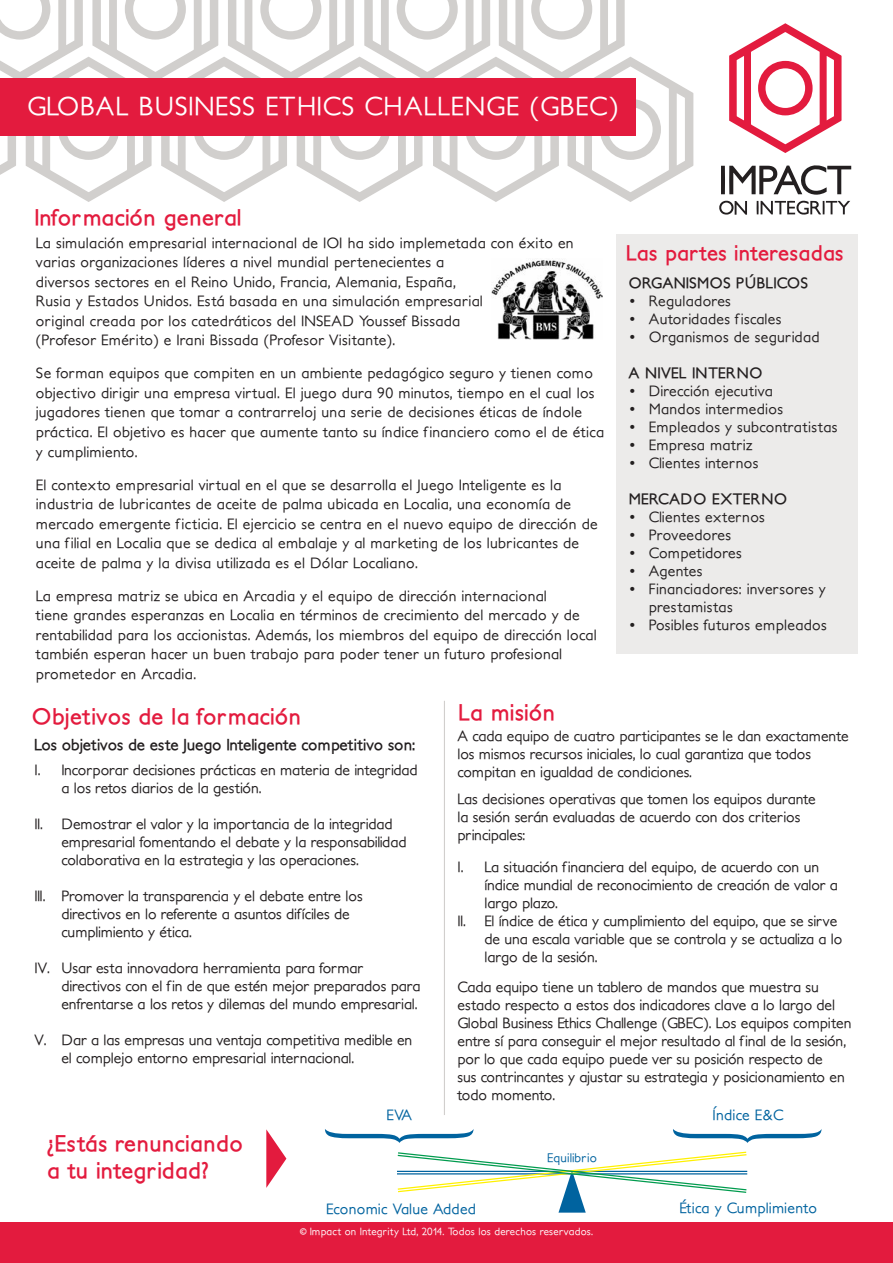
<style>
.page{position:relative;width:893px;height:1263px;background:#fff}
.page>*{position:absolute;margin:0;border:0;box-sizing:border-box;transform-origin:0 0}
.t1{font:500 26.25px "Petita";letter-spacing:.02em;color:#fff}
.t2{font:700 22.5px/27px "Petita";letter-spacing:.025em;color:#e31b3e}
.t3{font:700 21px "Petita";letter-spacing:.025em;color:#e31b3e}
.t4{font:700 15.75px "Petita";color:#231f20}
.t5{font:500 15px/19.5px "Petita";letter-spacing:.025em;color:#231f20}
.t6{font:500 15px/18px "Petita";color:#231f20}
.t7{font:500 15px "Petita";letter-spacing:.025em;color:#00639f}
.t8{font:700 15px "Petita";letter-spacing:.015em;color:#231f20}
.t9{font:700 15px "Petita";letter-spacing:-.005em;color:#231f20}
.t10{font:500 12.6px "Petita";letter-spacing:.025em;color:#00639f}
.t11{font:500 10.5px "Petita";letter-spacing:.025em;color:#fff}
.s1{font-family:"Myriad Pro";font-weight:700}
</style>
<div class="page">
<div style="left:0;top:1222px;width:893px;height:41px;background:#e31b3e"></div>
<svg style="left:719px;top:165px;width:132px;height:50px"></svg>
<svg style="left:729px;top:23px;width:112px;height:130px"></svg>
<svg style="left:0;top:0;width:693px;height:202px"></svg>
<div style="left:0;top:78px;width:635px;height:58px;background:#e31b3e"></div>
<div style="left:616px;top:234px;width:242px;height:419px;background:#ecebea"></div>
<hr style="left:444px;top:701px;width:1px;height:414px;background:#d1cfcd">
<svg style="left:397px;top:1151px;width:351px;height:61px"></svg>
<svg style="left:673px;top:1129px;width:148px;height:14px"></svg>
<svg style="left:325px;top:1129px;width:148px;height:14px"></svg>
<svg style="left:266px;top:1129px;width:20px;height:59px"></svg>
<img style="left:492px;top:258px;width:110px;height:81px">
<h1 class="t1" style="left:27px;top:91px;width:593px">GLOBAL BUSINESS ETHICS CHALLENGE (GBEC)</h1>
<p class="t2" style="left:34px;top:205px;width:209px">Información general</p>
<p class="t5" style="left:36px;top:233px;width:539px">La simulación empresarial internacional de IOI ha sido implemetada con éxito en varias organizaciones líderes a nivel mundial pertenecientes a<br>diversos sectores en el Reino Unido, Francia, Alemania, España,<br>Rusia y Estados Unidos. Está basada en una simulación empresarial<br>original creada por los catedráticos del INSEAD Youssef Bissada<br>(Profesor Emérito) e Irani Bissada (Profesor Visitante).</p>
<p class="t5" style="left:36px;top:364px;width:570px">Se forman equipos que compiten en un ambiente pedagógico seguro y tienen como objectivo dirigir una empresa virtual. El juego dura 90 minutos, tiempo en el cual los jugadores tienen que tomar a contrarreloj una serie de decisiones éticas de índole práctica. El objetivo es hacer que aumente tanto su índice financiero como el de ética y cumplimiento.</p>
<p class="t5" style="left:36px;top:475px;width:563px">El contexto empresarial virtual en el que se desarrolla el Juego Inteligente es la industria de lubricantes de aceite de palma ubicada en Localia, una economía de mercado emergente ficticia. El ejercicio se centra en el nuevo equipo de dirección de una filial en Localia que se dedica al embalaje y al marketing de los lubricantes de aceite de palma y la divisa utilizada es el Dólar Localiano.</p>
<p class="t5" style="left:36px;top:586px;width:562px">La empresa matriz se ubica en Arcadia y el equipo de dirección internacional<br>tiene grandes esperanzas en Localia en términos de crecimiento del mercado y de rentabilidad para los accionistas. Además, los miembros del equipo de dirección local también esperan hacer un buen trabajo para poder tener un futuro profesional prometedor en Arcadia.</p>
<p class="t3" style="left:626px;top:240px;width:219px">Las partes interesadas</p>
<p class="t9" style="left:628px;top:273px;width:181px">ORGANISMOS PÚBLICOS</p>
<p class="t5" style="left:628px;top:291px;width:104px">• Reguladores</p>
<p class="t5" style="left:628px;top:309px;width:154px">• Autoridades fiscales</p>
<p class="t5" style="left:628px;top:327px;width:192px">• Organismos de seguridad</p>
<p class="t8" style="left:628px;top:363px;width:136px">A NIVEL INTERNO</p>
<p class="t5" style="left:628px;top:381px;width:146px">• Dirección ejecutiva</p>
<p class="t5" style="left:628px;top:399px;width:156px">• Mandos intermedios</p>
<p class="t5" style="left:628px;top:417px;width:210px">• Empleados y subcontratistas</p>
<p class="t5" style="left:628px;top:435px;width:125px">• Empresa matriz</p>
<p class="t5" style="left:628px;top:453px;width:131px">• Clientes internos</p>
<p class="t8" style="left:628px;top:489px;width:160px">MERCADO EXTERNO</p>
<p class="t5" style="left:628px;top:507px;width:138px">• Clientes externos</p>
<p class="t5" style="left:628px;top:525px;width:104px">• Proveedores</p>
<p class="t5" style="left:628px;top:543px;width:115px">• Competidores</p>
<p class="t5" style="left:628px;top:561px;width:75px">• Agentes</p>
<p class="t5" style="left:649px;top:580px;width:178px;line-height:18px;text-indent:-20px">• Financiadores: inversores y prestamistas</p>
<p class="t5" style="left:628px;top:615px;width:200px">• Posibles futuros empleados</p>
<p class="t2" style="left:31px;top:704px;width:271px">Objetivos de la formación</p>
<p class="t4" style="left:34px;top:734px;width:382px">Los objetivos de este Juego Inteligente competitivo son:</p>
<p class="t6" style="left:61px;top:761px;width:358px;text-indent:-27px">I. Incorporar decisiones prácticas en materia de integridad a los retos diarios de la gestión.</p>
<p class="t6" style="left:61px;top:815px;width:346px;text-indent:-27px">II. Demostrar el valor y la importancia de la integridad empresarial fomentando el debate y la responsabilidad colaborativa en la estrategia y las operaciones.</p>
<p class="t6" style="left:61px;top:887px;width:303px;text-indent:-27px">III. Promover la transparencia y el debate entre los directivos en lo referente a asuntos difíciles de cumplimiento y ética.</p>
<p class="t6" style="left:61px;top:959px;width:360px;text-indent:-27px">IV. Usar esta innovadora herramienta para formar directivos con el fin de que estén mejor preparados para enfrentarse a los retos y dilemas del mundo empresarial.</p>
<p class="t6" style="left:61px;top:1031px;width:352px;text-indent:-27px">V. Dar a las empresas una ventaja competitiva medible en el complejo entorno empresarial internacional.</p>
<p class="t2" style="left:459px;top:699px;width:98px">La misión</p>
<p class="t6" style="left:457px;top:727px;width:393px">A cada equipo de cuatro participantes se le dan exactamente los mismos recursos iniciales, lo cual garantiza que todos compitan en igualdad de condiciones.</p>
<p class="t6" style="left:457px;top:790px;width:360px">Las decisiones operativas que tomen los equipos durante la sesión serán evaluadas de acuerdo con dos criterios principales:</p>
<p class="t6" style="left:484px;top:858px;width:355px;text-indent:-27px">I. La situación financiera del equipo, de acuerdo con un índice mundial de reconocimiento de creación de valor a largo plazo.</p>
<p class="t6" style="left:484px;top:912px;width:359px;text-indent:-27px">II. El índice de ética y cumplimiento del equipo, que se sirve de una escala variable que se controla y se actualiza a lo largo de la sesión.</p>
<p class="t6" style="left:457px;top:978px;width:395px">Cada equipo tiene un tablero de mandos que muestra su estado respecto a estos dos indicadores clave a lo largo del Global Business Ethics Challenge (GBEC). Los equipos compiten entre sí para conseguir el mejor resultado al final de la sesión, por lo que cada equipo puede ver su posición respecto de<br>sus contrincantes y ajustar su estrategia y posicionamiento en todo momento.</p>
<p class="t2" style="left:47px;top:1130px;width:197px">¿Estás renunciando a tu integridad?</p>
<p class="t7" style="left:386px;top:1106px;width:27px">EVA</p>
<p class="t7" style="left:712px;top:1106px;width:73px">Índice E&amp;C</p>
<p class="t10" style="left:547px;top:1150px;width:51px">Equilibrio</p>
<p class="t7" style="left:326px;top:1200px;width:151px">Economic Value Added</p>
<p class="t7" style="left:679px;top:1199px;width:139px">Ética y Cumplimiento</p>
<p class="t11" style="left:300px;top:1225px;width:295px"><span class="s1">©</span> Impact on Integrity Ltd, 2014. Todos los derechos reservados.</p>
</div>
